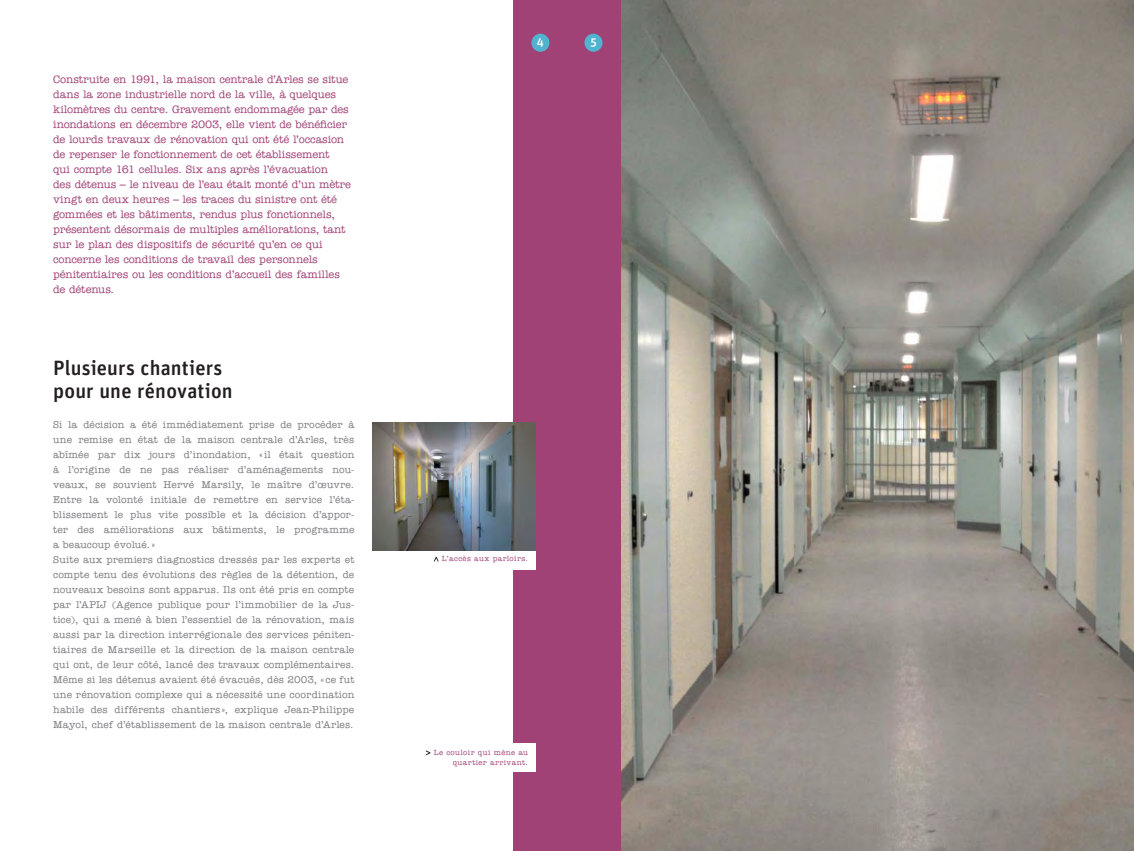
<style>
.page{position:relative;width:1134px;height:851px;background:#fff}
.page>*{position:absolute;margin:0;border:0;box-sizing:border-box;transform-origin:0 0}
.t1{font:500 20.62px/22.5px "Unit";letter-spacing:.005em;color:#231f20}
.t2{font:500 12px "Unit";color:#fff}
.t3{font:500 10.88px/15px "American Typewriter";letter-spacing:-.01em;color:#a04276}
.t4{font:500 10px/15px "American Typewriter";letter-spacing:.015em;color:#7c7d80}
.t5{font:500 7.5px/9.4px "American Typewriter";letter-spacing:.055em;color:#a04276;text-align:right}
</style>
<div class="page">
<div style="left:514px;top:0;width:53px;height:850px;background:#a04276"></div>
<div style="left:531px;top:34px;width:18px;height:18px;background:#50b3cf;border-radius:50%"></div>
<img style="left:620px;top:0;width:514px;height:850px">
<div style="left:567px;top:0;width:53px;height:850px;background:#a04276"></div>
<div style="left:584px;top:34px;width:18px;height:18px;background:#50b3cf;border-radius:50%"></div>
<div style="left:372px;top:742px;width:163px;height:29px;background:#fff"></div>
<svg style="left:426px;top:750px;width:4px;height:5px"></svg>
<div style="left:372px;top:550px;width:163px;height:20px;background:#fff"></div>
<svg style="left:434px;top:556px;width:5px;height:5px"></svg>
<img style="left:372px;top:423px;width:163px;height:127px">
<p class="t3" style="left:53px;top:72px;width:299px">Construite en 1991, la maison centrale d’Arles se situe dans la zone industrielle nord de la ville, à quelques kilomètres du centre. Gravement endommagée par des inondations en décembre 2003, elle vient de bénéficier de lourds travaux de rénovation qui ont été l’occasion de repenser le fonctionnement de cet établissement<br>qui compte 161 cellules. Six ans après l’évacuation<br>des détenus – le niveau de l’eau était monté d’un mètre vingt en deux heures – les traces du sinistre ont été gommées et les bâtiments, rendus plus fonctionnels, présentent désormais de multiples améliorations, tant sur le plan des dispositifs de sécurité qu’en ce qui concerne les conditions de travail des personnels pénitentiaires ou les conditions d’accueil des familles de détenus.</p>
<h1 class="t1" style="left:53px;top:359px;width:181px">Plusieurs chantiers pour une rénovation</h1>
<p class="t4" style="left:53px;top:417px;width:303px">Si la décision a été immédiatement prise de procéder à une remise en état de la maison centrale d’Arles, très abîmée par dix jours d’inondation, « il était question à l’origine de ne pas réaliser d’aménagements nou&shy;veaux, se souvient Hervé Marsily, le maître d’œuvre.<br>Entre la volonté initiale de remettre en service l’éta&shy;blissement le plus vite possible et la décision d’appor&shy;ter des améliorations aux bâtiments, le programme a beaucoup évolué. »<br>Suite aux premiers diagnostics dressés par les experts et compte tenu des évolutions des règles de la détention, de nouveaux besoins sont apparus. Ils ont été pris en compte par l’APIJ (Agence publique pour l’immobilier de la Jus&shy;tice), qui a mené à bien l’essentiel de la rénovation, mais aussi par la direction interrégionale des services péniten&shy;tiaires de Marseille et la direction de la maison centrale qui ont, de leur côté, lancé des travaux complémentaires.<br>Même si les détenus avaient été évacués, dès 2003, « ce fut une rénovation complexe qui a nécessité une coordination habile des différents chantiers », explique Jean-Philippe Mayol, chef d’établissement de la maison centrale d’Arles.</p>
<p class="t2" style="left:537px;top:37px;width:9px">4</p>
<p class="t2" style="left:590px;top:37px;width:8px">5</p>
<p class="t5" style="left:442px;top:554px;width:88px">L’accès aux parloirs.</p>
<p class="t5" style="left:434px;top:748px;width:96px">Le couloir qui mène au quartier arrivant.</p>
</div>
